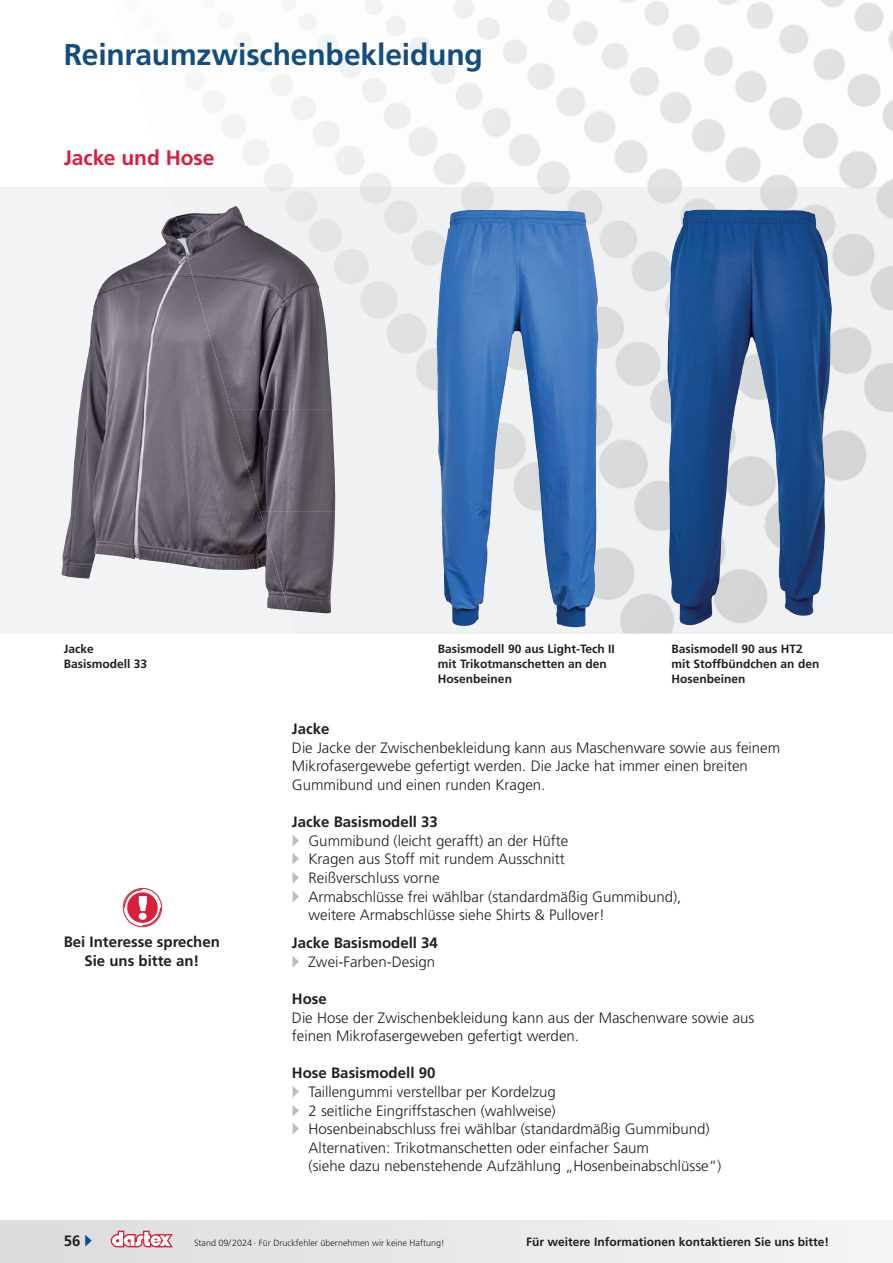
<style>
.page{position:relative;width:893px;height:1263px;background:#fff}
.page>*{position:absolute;margin:0;border:0;box-sizing:border-box;transform-origin:0 0}
.t1{font:700 30px "Frutiger LT Std";letter-spacing:-.005em;color:#134d7e}
.t2{font:700 21px "Frutiger LT Std";color:#da1f3d}
.t3{font:300 15px/18.6px "Frutiger LT Std";color:#231f20}
.t4{font:700 15px/18.6px "Frutiger LT Std";color:#231f20}
.t5{font:700 12px/15px "Frutiger LT Std";color:#231f20}
.t6{font:300 9px "Frutiger LT Std";color:#231f20}
.s1{color:#bcbdc0}
.s2{font-weight:300}
.s3{color:#134d7e}
</style>
<div class="page">
<div style="left:0;top:1220px;width:893px;height:43px;background:#e8e9ea"></div>
<svg style="left:111px;top:1230px;width:62px;height:17px"></svg>
<div style="left:0;top:187px;width:893px;height:447px;background:#f2f3f4"></div>
<img style="left:61px;top:220px;width:199px;height:359px">
<img style="left:503px;top:0;width:111px;height:87px">
<img style="left:614px;top:0;width:82px;height:137px">
<img style="left:360px;top:54px;width:130px;height:80px">
<img style="left:670px;top:0;width:112px;height:90px">
<img style="left:782px;top:0;width:55px;height:140px">
<img style="left:528px;top:57px;width:130px;height:80px">
<img style="left:837px;top:0;width:56px;height:187px">
<img style="left:355px;top:134px;width:200px;height:53px">
<img style="left:696px;top:60px;width:130px;height:80px">
<img style="left:535px;top:137px;width:188px;height:50px">
<img style="left:714px;top:140px;width:177px;height:47px">
<img style="left:461px;top:187px;width:97px;height:48px">
<img style="left:558px;top:187px;width:112px;height:68px">
<img style="left:670px;top:187px;width:111px;height:23px">
<img style="left:508px;top:235px;width:93px;height:100px">
<img style="left:781px;top:187px;width:112px;height:65px">
<img style="left:586px;top:255px;width:81px;height:101px">
<img style="left:508px;top:335px;width:122px;height:101px">
<img style="left:825px;top:252px;width:68px;height:109px">
<img style="left:508px;top:415px;width:62px;height:190px">
<img style="left:615px;top:356px;width:52px;height:80px">
<img style="left:825px;top:327px;width:25px;height:80px">
<img style="left:526px;top:436px;width:121px;height:131px">
<img style="left:836px;top:361px;width:57px;height:51px">
<img style="left:508px;top:531px;width:10px;height:74px">
<img style="left:644px;top:457px;width:23px;height:80px">
<img style="left:850px;top:431px;width:18px;height:49px">
<img style="left:555px;top:537px;width:118px;height:97px">
<img style="left:555px;top:617px;width:19px;height:17px">
<img style="left:260px;top:512px;width:75px;height:101px">
<img style="left:231px;top:410px;width:104px;height:102px">
<img style="left:202px;top:308px;width:80px;height:102px">
<img style="left:282px;top:247px;width:50px;height:163px">
<img style="left:175px;top:206px;width:107px;height:102px">
<img style="left:667px;top:210px;width:158px;height:415px">
<img style="left:437px;top:210px;width:71px;height:416px">
<svg style="left:123px;top:888px;width:39px;height:39px"></svg>
<h1 class="t1" style="left:64px;top:37px;width:421px">Reinraumzwischenbekleidung</h1>
<h2 class="t2" style="left:64px;top:145px;width:152px">Jacke und Hose</h2>
<p class="t5" style="left:64px;top:641px;width:85px">Jacke<br>Basismodell 33</p>
<p class="t4" style="left:64px;top:933px;width:158px;text-align:center">Bei Interesse sprechen<br>Sie uns bitte an!</p>
<p class="t5" style="left:438px;top:641px;width:178px">Basismodell 90 aus Light-Tech II mit Trikotmanschetten an den<br>Hosenbeinen</p>
<p class="t5" style="left:671px;top:641px;width:149px">Basismodell 90 aus HT2 mit Stoffbündchen an den<br>Hosenbeinen</p>
<p class="t4" style="left:292px;top:720px;width:39px">Jacke</p>
<p class="t3" style="left:292px;top:738px;width:490px">Die Jacke der Zwischenbekleidung kann aus Maschenware sowie aus feinem<br>Mikrofasergewebe gefertigt werden. Die Jacke hat immer einen breiten<br>Gummibund und einen runden Kragen.</p>
<p class="t4" style="left:292px;top:813px;width:147px">Jacke Basismodell 33</p>
<p class="t3" style="left:292px;top:831px;width:278px"><span class="s1">▶</span> Gummibund (leicht gerafft) an der Hüfte</p>
<p class="t3" style="left:292px;top:850px;width:274px"><span class="s1">▶</span> Kragen aus Stoff mit rundem Ausschnitt</p>
<p class="t3" style="left:292px;top:869px;width:149px"><span class="s1">▶</span> Reißverschluss vorne</p>
<p class="t3" style="left:292px;top:887px;width:391px"><span class="s1">▶</span> Armabschlüsse frei wählbar (standardmäßig Gummibund),</p>
<p class="t3" style="left:308px;top:906px;width:298px">weitere Armabschlüsse siehe Shirts &amp; Pullover!</p>
<p class="t4" style="left:292px;top:933px;width:147px">Jacke Basismodell 34 <span class="s1">▶</span> <span class="s2">Zwei-Farben-Design</span></p>
<p class="t4" style="left:292px;top:989px;width:36px">Hose</p>
<p class="t3" style="left:292px;top:1008px;width:464px">Die Hose der Zwischenbekleidung kann aus der Maschenware sowie aus feinen Mikrofaser geweben gefertigt werden.</p>
<p class="t4" style="left:292px;top:1064px;width:145px">Hose Basismodell 90</p>
<p class="t3" style="left:292px;top:1083px;width:265px"><span class="s1">▶</span> Taillengummi verstellbar per Kordelzug</p>
<p class="t3" style="left:292px;top:1101px;width:265px"><span class="s1">▶</span> 2 seitliche Eingriffstaschen (wahlweise)</p>
<p class="t3" style="left:292px;top:1120px;width:419px"><span class="s1">▶</span> Hosenbeinabschluss frei wählbar (standardmäßig Gummibund)</p>
<p class="t3" style="left:308px;top:1138px;width:342px">Alternativen: Trikotmanschetten oder einfacher Saum</p>
<p class="t3" style="left:308px;top:1157px;width:414px">(siehe dazu nebenstehende Aufzählung „Hosenbeinabschlüsse“)</p>
<p class="t4" style="left:64px;top:1231px;width:30px">56 <span class="s3">▶</span></p>
<p class="t6" style="left:194px;top:1237px;width:252px">Stand 09/2024 · Für Druckfehler übernehmen wir keine Haftung!</p>
<p class="t5" style="left:526px;top:1234px;width:304px">Für weitere Informationen kontaktieren Sie uns bitte!</p>
</div>
